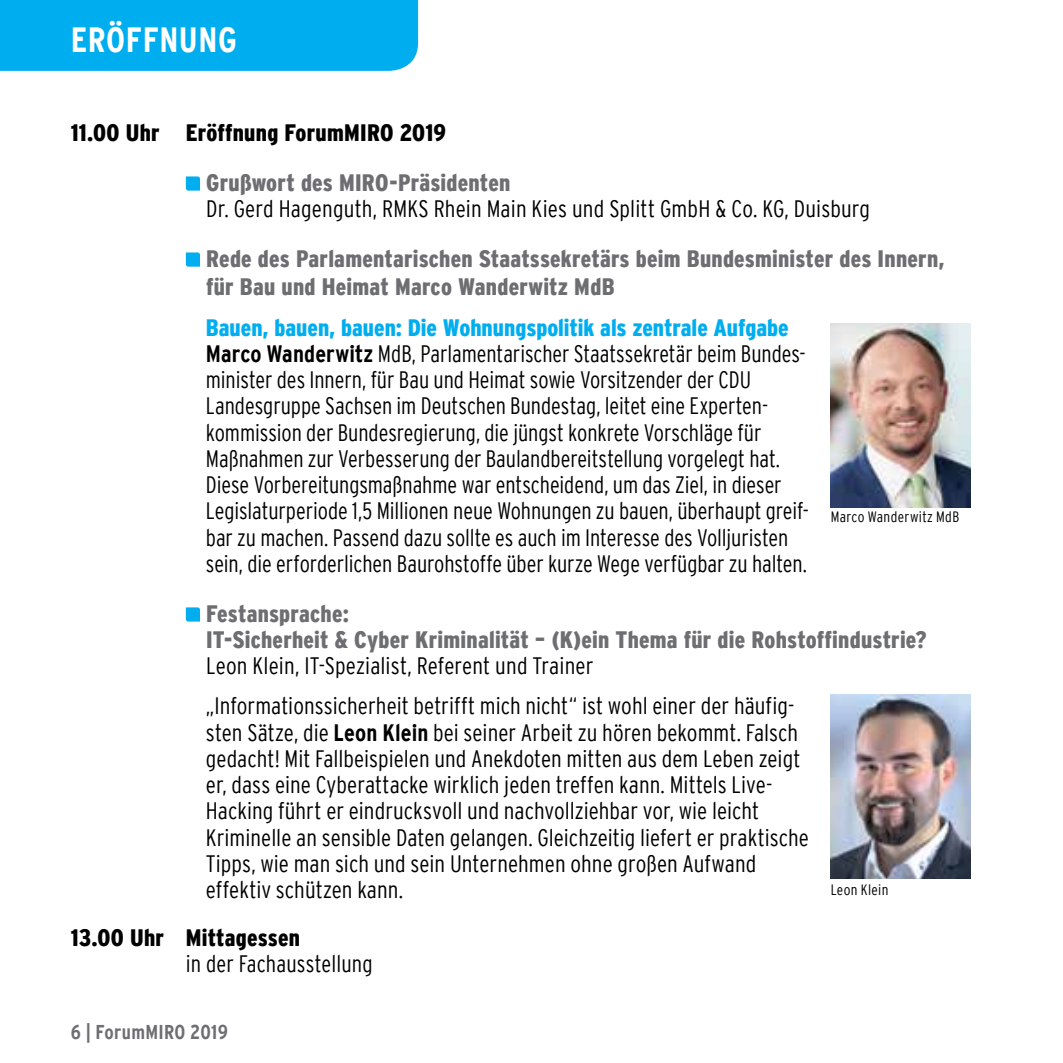
<style>
.page{position:relative;width:1063px;height:1063px;background:#fff}
.page>*{position:absolute;margin:0;border:0;box-sizing:border-box;transform-origin:0 0}
.t1{font:700 condensed 35px "Interstate";letter-spacing:.015em;color:#fff}
.t2{font:300 condensed 23.75px/26.2px "Interstate";color:#000;scale:.96 1}
.t3{font:300 condensed 23.75px/26.2px "Interstate";color:#000}
.t4{font:900 condensed 23.75px/28.5px "Interstate";letter-spacing:.01em;color:#6d6e71}
.t5{font:900 condensed 23.75px "Interstate";letter-spacing:.01em;color:#000}
.t6{font:700 condensed 20px "Interstate";letter-spacing:.015em;color:#6d6e71}
.t7{font:300 condensed 15px "Interstate";letter-spacing:.025em;color:#000}
.s1{font-weight:900;color:#00aeef}
.s2{font-weight:700}
</style>
<div class="page">
<img style="left:831px;top:694px;width:140px;height:185px">
<img style="left:831px;top:323px;width:140px;height:185px">
<svg style="left:186px;top:176px;width:14px;height:15px"></svg>
<svg style="left:186px;top:252px;width:14px;height:15px"></svg>
<svg style="left:186px;top:607px;width:14px;height:15px"></svg>
<div style="left:0;top:0;width:418px;height:71px;background:#00aeef"></div>
<h1 class="t1" style="left:71px;top:20px;width:168px">ERÖFFNUNG</h1>
<p class="t5" style="left:71px;top:119px;width:377px">11.00 Uhr Eröffnung ForumMIRO 2019</p>
<p class="t4" style="left:206px;top:168px;width:306px">Grußwort des MIRO-Präsidenten</p>
<p class="t3" style="left:206px;top:195px;width:665px">Dr. Gerd Hagenguth, RMKS Rhein Main Kies und Splitt GmbH &amp; Co. KG, Duisburg</p>
<p class="t4" style="left:206px;top:244px;width:740px">Rede des Parlamentarischen Staatssekretärs beim Bundesminister des Innern, für Bau und Heimat Marco Wanderwitz MdB</p>
<p class="t2" style="left:206px;top:314px;width:630px"><span class="s1">Bauen, bauen, bauen: Die Wohnungspolitik als zentrale Aufgabe </span><span class="s2">Marco Wanderwitz</span> MdB, Parlamentarischer Staatssekretär beim Bundes&shy;minister des Innern, für Bau und Heimat sowie Vorsitzender der CDU Landesgruppe Sachsen im Deutschen Bundestag, leitet eine Experten&shy;kommission der Bundesregierung, die jüngst konkrete Vorschläge für Maßnahmen zur Verbesserung der Baulandbereitstellung vorgelegt hat.<br>Diese Vorbereitungsmaßnahme war entscheidend, um das Ziel, in dieser Legislaturperiode 1,5 Millionen neue Wohnungen zu bauen, überhaupt greif&shy;bar zu machen. Passend dazu sollte es auch im Interesse des Volljuristen sein, die erforderlichen Baurohstoffe über kurze Wege verfügbar zu halten.</p>
<p class="t4" style="left:206px;top:600px;width:722px;line-height:26.2px">Festansprache:<br>IT-Sicherheit &amp; Cyber Kriminalität – (K)ein Thema für die Rohstoffindustrie?</p>
<p class="t3" style="left:206px;top:645px;width:590px;line-height:40.5px">Leon Klein, IT-Spezialist, Referent und Trainer „Informationssicherheit betrifft mich nicht“ ist wohl einer der häufig-</p>
<p class="t3" style="left:206px;top:719px;width:605px">sten Sätze, die <span class="s2">Leon Klein</span> bei seiner Arbeit zu hören bekommt. Falsch gedacht! Mit Fallbeispielen und Anekdoten mitten aus dem Leben zeigt er, dass eine Cyberattacke wirklich jeden treffen kann. Mittels Live-Hacking führt er eindrucksvoll und nachvollziehbar vor, wie leicht Kriminelle an sensible Daten gelangen. Gleichzeitig liefert er praktische Tipps, wie man sich und sein Unternehmen ohne großen Aufwand effektiv schützen kann.</p>
<p class="t5" style="left:71px;top:924px;width:231px">13.00 Uhr Mittagessen</p>
<p class="t3" style="left:186px;top:950px;width:188px">in der Fachausstellung</p>
<p class="t7" style="left:831px;top:509px;width:130px">Marco Wanderwitz MdB</p>
<p class="t7" style="left:831px;top:882px;width:59px">Leon Klein</p>
<p class="t6" style="left:71px;top:1021px;width:159px">6 | ForumMIRO 2019</p>
</div>
